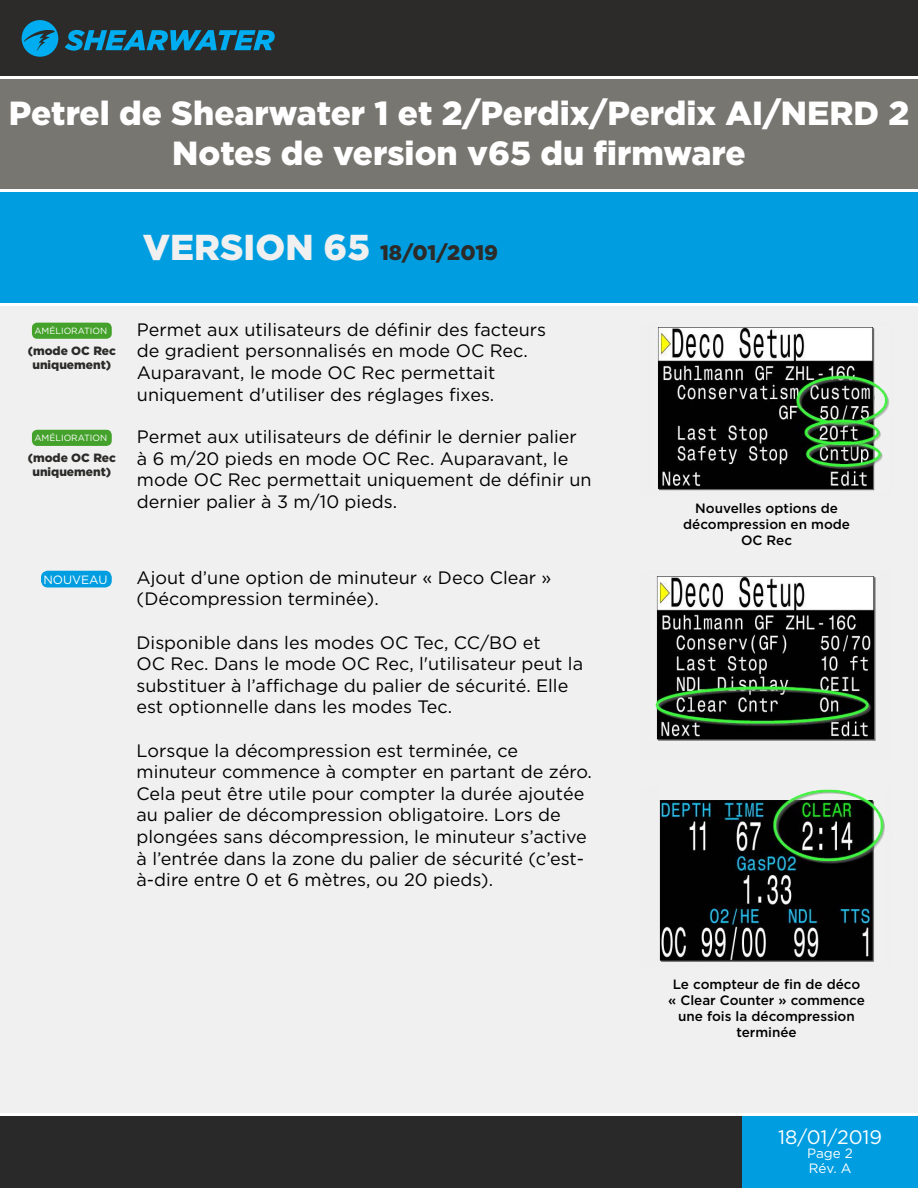
<style>
.page{position:relative;width:918px;height:1188px;background:#fff}
.page>*{position:absolute;margin:0;border:0;box-sizing:border-box;transform-origin:0 0}
.t1{font:900 33.45px/40.2px "Gotham";color:#fff;text-align:center}
.t2{font:900 21px "Gotham";color:#2c2b29}
.t3{font:19.5px "Gotham HTF";color:#fff}
.t4{font:18px/21.6px "Gotham HTF";color:#000}
.t5{font:500 13.5px/16.2px "Gotham";color:#000;text-align:center}
.t6{font:13.5px "Gotham HTF";color:#fff}
.t7{font:900 12px/14.4px "Gotham";color:#2c2b29;text-align:center}
.t8{font:12px "Gotham HTF";color:#fff}
.t9{font:9px "Gotham HTF";color:#fff}
.s1{font-size:36px;color:#f0f0f0}
</style>
<div class="page">
<div style="left:0;top:0;width:918px;height:77px;background:#2c2b29"></div>
<div style="left:0;top:1114px;width:918px;height:74px;background:#292929"></div>
<div style="left:0;top:305px;width:918px;height:809px;background:#f0f0f0"></div>
<svg style="left:65px;top:30px;width:210px;height:21px"></svg>
<svg style="left:22px;top:20px;width:36px;height:37px"></svg>
<div style="left:0;top:191px;width:918px;height:114px;background:#009ee0"></div>
<div style="left:0;top:77px;width:918px;height:114px;background:#787671"></div>
<div style="left:742px;top:1114px;width:176px;height:74px;background:#009ee0"></div>
<hr style="left:0;top:76px;width:918px;height:3px;background:#fff">
<hr style="left:0;top:189px;width:918px;height:3px;background:#fff">
<hr style="left:0;top:303px;width:918px;height:3px;background:#fff">
<hr style="left:0;top:1113px;width:918px;height:3px;background:#fff">
<img style="left:658px;top:327px;width:232px;height:164px">
<img style="left:659px;top:789px;width:226px;height:173px">
<img style="left:655px;top:576px;width:221px;height:165px">
<div style="left:33px;top:323px;width:78px;height:15px;background:#44a12b;border-radius:4px"></div>
<div style="left:32px;top:323px;width:80px;height:16px;border:2px solid #44a12b;border-radius:4px"></div>
<div style="left:33px;top:431px;width:78px;height:14px;background:#44a12b;border-radius:4px"></div>
<div style="left:32px;top:430px;width:80px;height:16px;border:2px solid #44a12b;border-radius:4px"></div>
<div style="left:42px;top:571px;width:69px;height:16px;background:#009ee0;border-radius:6px"></div>
<div style="left:41px;top:571px;width:71px;height:16px;border:2px solid #009ee0;border-radius:6px"></div>
<h1 class="t1" style="left:9px;top:92px;width:902px">Petrel de Shearwater 1 et 2/Perdix/Perdix AI/NERD 2<br>Notes de version v65 du firmware</h1>
<p class="t2" style="left:143px;top:240px;width:357px"><span class="s1">VERSION 65</span> 18/01/2019</p>
<p class="t9" style="left:35px;top:326px;width:74px">AMÉLIORATION</p>
<p class="t7" style="left:28px;top:343px;width:90px">(mode OC Rec uniquement)</p>
<p class="t9" style="left:35px;top:433px;width:74px">AMÉLIORATION</p>
<p class="t7" style="left:28px;top:450px;width:90px">(mode OC Rec uniquement)</p>
<p class="t4" style="left:137px;top:318px;width:411px">Permet aux utilisateurs de définir des facteurs de gradient personnalisés en mode OC Rec.<br>Auparavant, le mode OC Rec permettait uniquement d'utiliser des réglages fixes.</p>
<p class="t4" style="left:137px;top:425px;width:456px">Permet aux utilisateurs de définir le dernier palier à 6 m/20 pieds en mode OC Rec. Auparavant, le mode OC Rec permettait uniquement de définir un dernier palier à 3 m/10 pieds.</p>
<p class="t8" style="left:43px;top:573px;width:66px">NOUVEAU</p>
<p class="t4" style="left:137px;top:566px;width:416px">Ajout d’une option de minuteur « Deco Clear » (Décompression terminée).</p>
<p class="t4" style="left:137px;top:631px;width:448px">Disponible dans les modes OC Tec, CC/BO et<br>OC Rec. Dans le mode OC Rec, l'utilisateur peut la substituer à l’affichage du palier de sécurité. Elle est optionnelle dans les modes Tec.</p>
<p class="t4" style="left:137px;top:739px;width:457px">Lorsque la décompression est terminée, ce minuteur commence à compter en partant de zéro.<br>Cela peut être utile pour compter la durée ajoutée au palier de décompression obligatoire. Lors de plongées sans décompression, le minuteur s’active à l’entrée dans la zone du palier de sécurité (c’est&shy;à-dire entre 0 et 6 mètres, ou 20 pieds).</p>
<p class="t5" style="left:683px;top:500px;width:168px">Nouvelles options de décompression en mode<br>OC Rec</p>
<p class="t5" style="left:668px;top:976px;width:198px">Le compteur de fin de déco « Clear Counter » commence une fois la décompression terminée</p>
<p class="t3" style="left:778px;top:1126px;width:105px">18/01/2019</p>
<p class="t6" style="left:809px;top:1160px;width:44px">Rév. A</p>
<p class="t6" style="left:807px;top:1146px;width:47px">Page 2</p>
</div>
